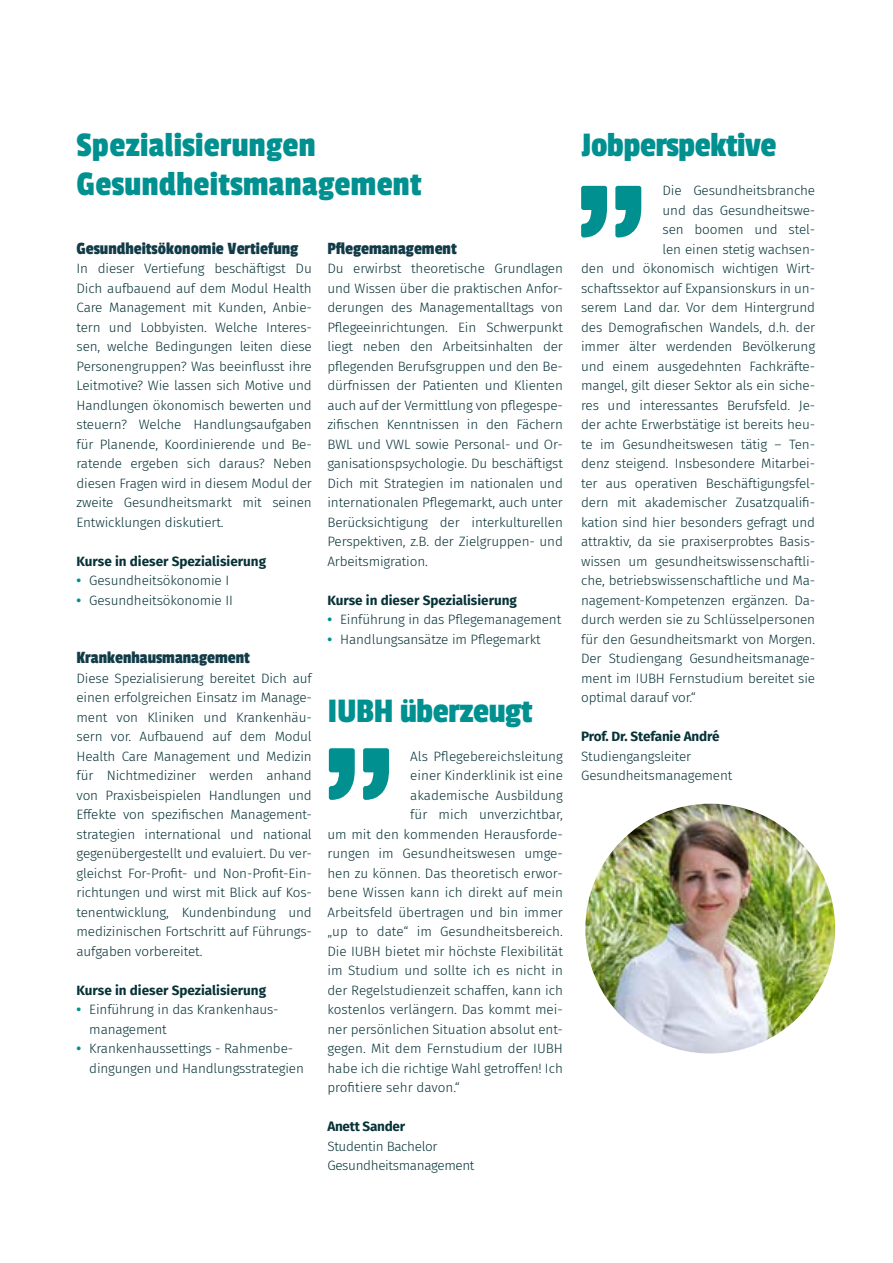
<style>
.page{position:relative;width:893px;height:1263px;background:#fff}
.page>*{position:absolute;margin:0;border:0;box-sizing:border-box;transform-origin:0 0}
.t1{font:36px/39px "Passion One";letter-spacing:.01em;color:#019090}
.t2{font:36px "Passion One";letter-spacing:-.01em;color:#019090}
.t3{font:18px "Passion One";color:#123b48}
.t4{font:300 13.5px/19.5px "Fira Sans";letter-spacing:-.01em;color:#073237}
.t5{font:700 13.5px "Fira Sans";color:#073237}
.t6{font:700 13.5px "Fira Sans";letter-spacing:-.02em;color:#073237}
.s1{font-weight:700;color:#019090}
</style>
<div class="page">
<svg style="left:581px;top:186px;width:60px;height:51px"></svg>
<img style="left:585px;top:804px;width:250px;height:249px;border-radius:125px">
<div style="left:572px;top:790px;width:277px;height:277px;border:13px solid #fff;border-radius:50%"></div>
<svg style="left:329px;top:748px;width:60px;height:52px"></svg>
<h1 class="t1" style="left:77px;top:125px;width:346px">Spezialisierungen<br>Gesundheitsmanagement</h1>
<h1 class="t2" style="left:581px;top:126px;width:197px">Jobperspektive</h1>
<p class="t4" style="left:663px;top:181px;width:154px">Die Gesundheitsbranche</p>
<p class="t4" style="left:663px;top:200px;width:154px">und das Gesundheitswe-</p>
<p class="t4" style="left:663px;top:220px;width:154px">sen boomen und stel-</p>
<p class="t4" style="left:663px;top:239px;width:154px">len einen stetig wachsen-</p>
<p class="t4" style="left:581px;top:259px;width:235px">den und ökonomisch wichtigen Wirt-</p>
<p class="t4" style="left:581px;top:278px;width:235px">schaftssektor auf Expansionskurs in un-</p>
<p class="t4" style="left:581px;top:298px;width:236px">serem Land dar. Vor dem Hintergrund</p>
<p class="t4" style="left:581px;top:317px;width:236px">des Demografischen Wandels, d.h. der</p>
<p class="t4" style="left:581px;top:337px;width:236px">immer älter werdenden Bevölkerung</p>
<p class="t4" style="left:581px;top:356px;width:236px">und einem ausgedehnten Fachkräfte-</p>
<p class="t4" style="left:581px;top:376px;width:235px">mangel, gilt dieser Sektor als ein siche-</p>
<p class="t4" style="left:581px;top:395px;width:236px">res und interessantes Berufsfeld. Je-</p>
<p class="t4" style="left:581px;top:415px;width:236px">der achte Erwerbstätige ist bereits heu-</p>
<p class="t4" style="left:581px;top:434px;width:235px">te im Gesundheitswesen tätig – Ten-</p>
<p class="t4" style="left:581px;top:454px;width:236px">denz steigend. Insbesondere Mitarbei-</p>
<p class="t4" style="left:581px;top:473px;width:235px">ter aus operativen Beschäftigungsfel-</p>
<p class="t4" style="left:581px;top:493px;width:236px">dern mit akademischer Zusatzqualifi-</p>
<p class="t4" style="left:581px;top:512px;width:236px">kation sind hier besonders gefragt und</p>
<p class="t4" style="left:581px;top:532px;width:235px">attraktiv, da sie praxiserprobtes Basis-</p>
<p class="t4" style="left:581px;top:551px;width:235px">wissen um gesundheitswissenschaftli-</p>
<p class="t4" style="left:581px;top:571px;width:235px">che, betriebswissenschaftliche und Ma-</p>
<p class="t4" style="left:581px;top:590px;width:235px">nagement-Kompetenzen ergänzen. Da-</p>
<p class="t4" style="left:581px;top:610px;width:235px">durch werden sie zu Schlüsselpersonen</p>
<p class="t4" style="left:581px;top:629px;width:235px">für den Gesundheitsmarkt von Morgen.</p>
<p class="t4" style="left:581px;top:649px;width:235px">Der Studiengang Gesundheitsmanage-</p>
<p class="t4" style="left:581px;top:668px;width:236px">ment im IUBH Fernstudium bereitet sie</p>
<p class="t4" style="left:581px;top:688px;width:116px">optimal darauf vor.“</p>
<p class="t5" style="left:581px;top:725px;width:140px">Prof. Dr. Stefanie André</p>
<p class="t4" style="left:581px;top:746px;width:153px">Studiengangsleiter<br>Gesundheitsmanagement</p>
<h2 class="t3" style="left:327px;top:239px;width:131px">Pflegemanagement</h2>
<p class="t4" style="left:327px;top:259px;width:237px;text-align:justify">Du erwirbst theoretische Grundlagen und Wissen über die praktischen Anfor&shy;derungen des Managementalltags von Pflegeeinrichtungen. Ein Schwerpunkt liegt neben den Arbeitsinhalten der pflegenden Berufsgruppen und den Be&shy;dürfnissen der Patienten und Klienten auch auf der Vermittlung von pflegespe&shy;zifischen Kenntnissen in den Fächern BWL und VWL sowie Personal- und Or&shy;ganisationspsychologie. Du beschäftigst Dich mit Strategien im nationalen und internationalen Pflegemarkt, auch unter Berücksichtigung der interkulturellen Perspektiven, z.B. der Zielgruppen- und Arbeitsmigration.</p>
<p class="t5" style="left:327px;top:589px;width:191px">Kurse in dieser Spezialisierung</p>
<p class="t4" style="left:327px;top:610px;width:235px"><span class="s1">•</span> Einführung in das Pflegemanagement</p>
<p class="t4" style="left:327px;top:629px;width:215px"><span class="s1">•</span> Handlungsansätze im Pflegemarkt</p>
<h2 class="t3" style="left:77px;top:239px;width:223px">Gesundheitsökonomie Vertiefung</h2>
<p class="t4" style="left:77px;top:259px;width:237px;text-align:justify">In dieser Vertiefung beschäftigst Du Dich aufbauend auf dem Modul Health Care Management mit Kunden, Anbie&shy;tern und Lobbyisten. Welche Interes&shy;sen, welche Bedingungen leiten diese Personengruppen? Was beeinflusst ihre Leitmotive? Wie lassen sich Motive und Handlungen ökonomisch bewerten und steuern? Welche Handlungsaufgaben für Planende, Koordinierende und Be&shy;ratende ergeben sich daraus? Neben diesen Fragen wird in diesem Modul der zweite Gesundheitsmarkt mit seinen Entwicklungen diskutiert.</p>
<p class="t5" style="left:77px;top:550px;width:191px">Kurse in dieser Spezialisierung</p>
<p class="t4" style="left:77px;top:571px;width:154px"><span class="s1">•</span> Gesundheitsökonomie I</p>
<p class="t4" style="left:77px;top:590px;width:158px"><span class="s1">•</span> Gesundheitsökonomie II</p>
<h2 class="t3" style="left:77px;top:648px;width:175px">Krankenhausmanagement</h2>
<p class="t4" style="left:77px;top:668px;width:237px;text-align:justify">Diese Spezialisierung bereitet Dich auf einen erfolgreichen Einsatz im Manage&shy;ment von Kliniken und Krankenhäu&shy;sern vor. Aufbauend auf dem Modul Health Care Management und Medizin für Nichtmediziner werden anhand von Praxisbeispielen Handlungen und Effekte von spezifischen Management&shy;strategien international und national gegenübergestellt und evaluiert. Du ver&shy;gleichst For-Profit- und Non-Profit-Ein&shy;richtungen und wirst mit Blick auf Kos&shy;tenentwicklung, Kundenbindung und medizinischen Fortschritt auf Führungs&shy;aufgaben vorbereitet.</p>
<p class="t5" style="left:77px;top:979px;width:191px">Kurse in dieser Spezialisierung</p>
<p class="t4" style="left:89px;top:1000px;width:191px;text-indent:-13px"><span class="s1">•</span> Einführung in das Krankenhaus&shy;management</p>
<p class="t4" style="left:89px;top:1039px;width:216px;text-indent:-13px"><span class="s1">•</span> Krankenhaussettings - Rahmenbe&shy;dingungen und Handlungsstrategien</p>
<h1 class="t2" style="left:327px;top:692px;width:207px">IUBH überzeugt</h1>
<p class="t4" style="left:410px;top:746px;width:154px">Als Pflegebereichsleitung</p>
<p class="t4" style="left:410px;top:766px;width:154px">einer Kinderklinik ist eine</p>
<p class="t4" style="left:410px;top:785px;width:154px">akademische Ausbildung</p>
<p class="t4" style="left:410px;top:805px;width:154px">für mich unverzichtbar,</p>
<p class="t4" style="left:327px;top:824px;width:237px">um mit den kommenden Herausforde-</p>
<p class="t4" style="left:327px;top:844px;width:237px">rungen im Gesundheitswesen umge-</p>
<p class="t4" style="left:327px;top:863px;width:237px">hen zu können. Das theoretisch erwor-</p>
<p class="t4" style="left:327px;top:883px;width:237px">bene Wissen kann ich direkt auf mein</p>
<p class="t4" style="left:327px;top:902px;width:237px">Arbeitsfeld übertragen und bin immer</p>
<p class="t4" style="left:327px;top:922px;width:237px">„up to date“ im Gesundheitsbereich.</p>
<p class="t4" style="left:327px;top:941px;width:237px">Die IUBH bietet mir höchste Flexibilität</p>
<p class="t4" style="left:327px;top:961px;width:237px">im Studium und sollte ich es nicht in</p>
<p class="t4" style="left:327px;top:980px;width:237px">der Regelstudienzeit schaffen, kann ich</p>
<p class="t4" style="left:327px;top:1000px;width:237px">kostenlos verlängern. Das kommt mei-</p>
<p class="t4" style="left:327px;top:1019px;width:237px">ner persönlichen Situation absolut ent-</p>
<p class="t4" style="left:327px;top:1039px;width:237px">gegen. Mit dem Fernstudium der IUBH</p>
<p class="t4" style="left:327px;top:1058px;width:237px">habe ich die richtige Wahl getroffen! Ich</p>
<p class="t4" style="left:327px;top:1078px;width:134px">profitiere sehr davon.“</p>
<p class="t6" style="left:327px;top:1115px;width:79px">Anett Sander</p>
<p class="t4" style="left:327px;top:1136px;width:149px">Studentin Bachelor<br>Gesundheitsmanagement</p>
</div>
